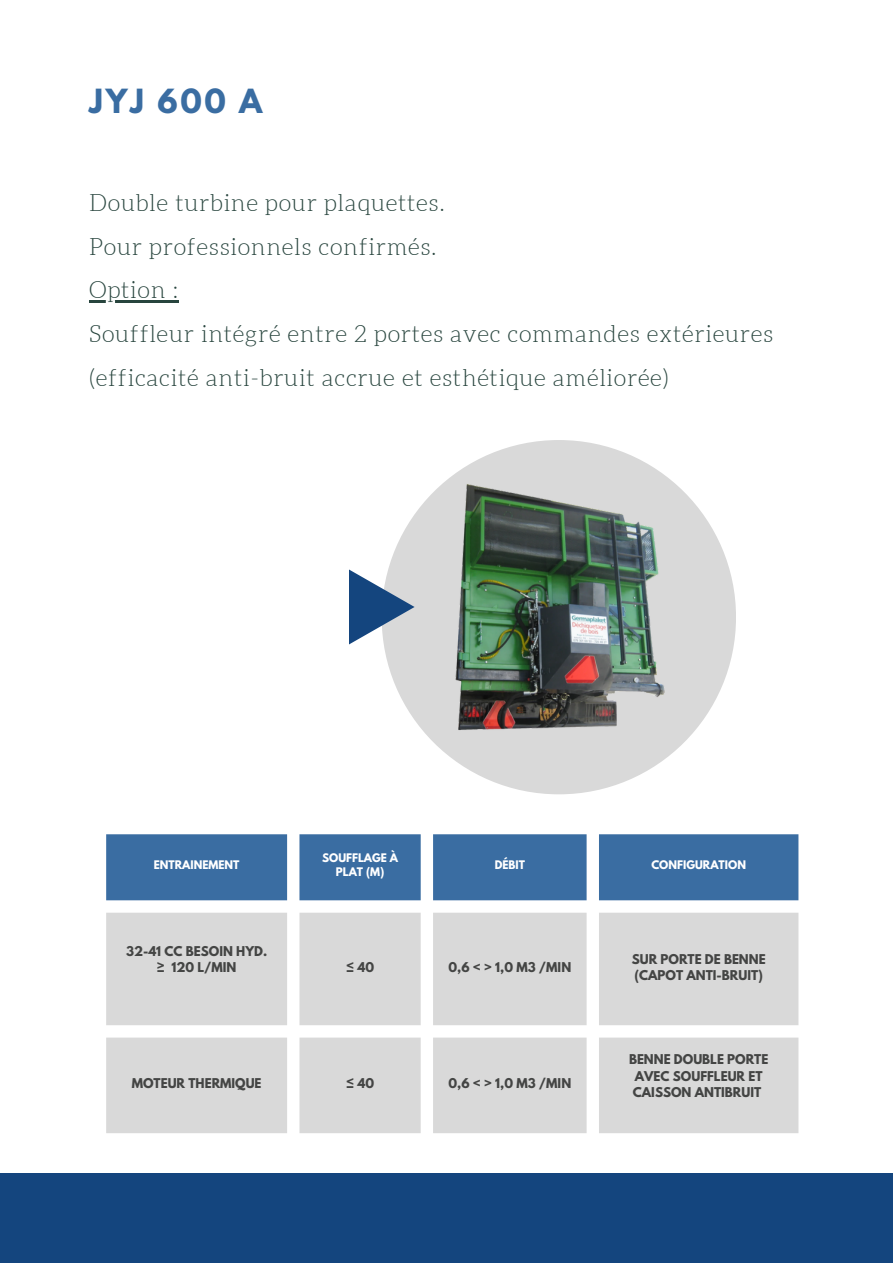
<style>
.page{position:relative;width:893px;height:1264px;background:#fff}
.page>*{position:absolute;margin:0;border:0;box-sizing:border-box;transform-origin:0 0}
.t1{font:700 29.55px "League Spartan";letter-spacing:.09em;color:#3a6da2}
.t2{font:300 23.55px/43.8px "Aleo";letter-spacing:.03em;color:#28453e}
.t3{font:700 12px/16.6px "League Spartan";color:#444544;text-align:center}
.t4{font:700 10.5px/14px "League Spartan";color:#fff;text-align:center}
</style>
<div class="page">
<div style="left:0;top:1173px;width:892px;height:89px;background:#14457e"></div>
<div style="left:381px;top:440px;width:355px;height:354px;background:#d9d9d9;border-radius:50%"></div>
<hr style="left:89px;top:300px;width:90px;height:3px;background:#28453e">
<img style="left:455px;top:484px;width:209px;height:246px">
<svg style="left:106px;top:834px;width:692px;height:66px;background:#4575a7"></svg>
<svg style="left:106px;top:912px;width:692px;height:221px;background:#ddd"></svg>
<svg style="left:349px;top:569px;width:65px;height:75px"></svg>
<p class="t1" style="left:89px;top:87px;width:175px">JYJ 600 A</p>
<p class="t2" style="left:89px;top:181px;width:685px">Double turbine pour plaquettes.<br>Pour professionnels confirmés.<br>Option :<br>Souffleur intégré entre 2 portes avec commandes extérieures (efficacité anti-bruit accrue et esthétique améliorée)</p>
<p class="t4" style="left:154px;top:859px;width:87px">ENTRAINEMENT</p>
<p class="t4" style="left:322px;top:852px;width:77px">SOUFFLAGE À<br>PLAT (M)</p>
<p class="t4" style="left:494px;top:859px;width:32px">DÉBIT</p>
<p class="t4" style="left:651px;top:859px;width:96px">CONFIGURATION</p>
<p class="t3" style="left:126px;top:944px;width:143px">32-41 CC BESOIN HYD. ≥ 120 L/MIN</p>
<p class="t3" style="left:346px;top:960px;width:29px">≤ 40</p>
<p class="t3" style="left:448px;top:960px;width:124px">0,6 &lt; &gt; 1,0 M3 /MIN</p>
<p class="t3" style="left:631px;top:951px;width:135px;text-align:left">SUR PORTE DE BENNE (CAPOT ANTI-BRUIT)</p>
<p class="t3" style="left:132px;top:1076px;width:131px">MOTEUR THERMIQUE</p>
<p class="t3" style="left:346px;top:1076px;width:29px">≤ 40</p>
<p class="t3" style="left:448px;top:1076px;width:124px">0,6 &lt; &gt; 1,0 M3 /MIN</p>
<p class="t3" style="left:629px;top:1052px;width:141px">BENNE DOUBLE PORTE<br>AVEC SOUFFLEUR ET<br>CAISSON ANTIBRUIT</p>
</div>
